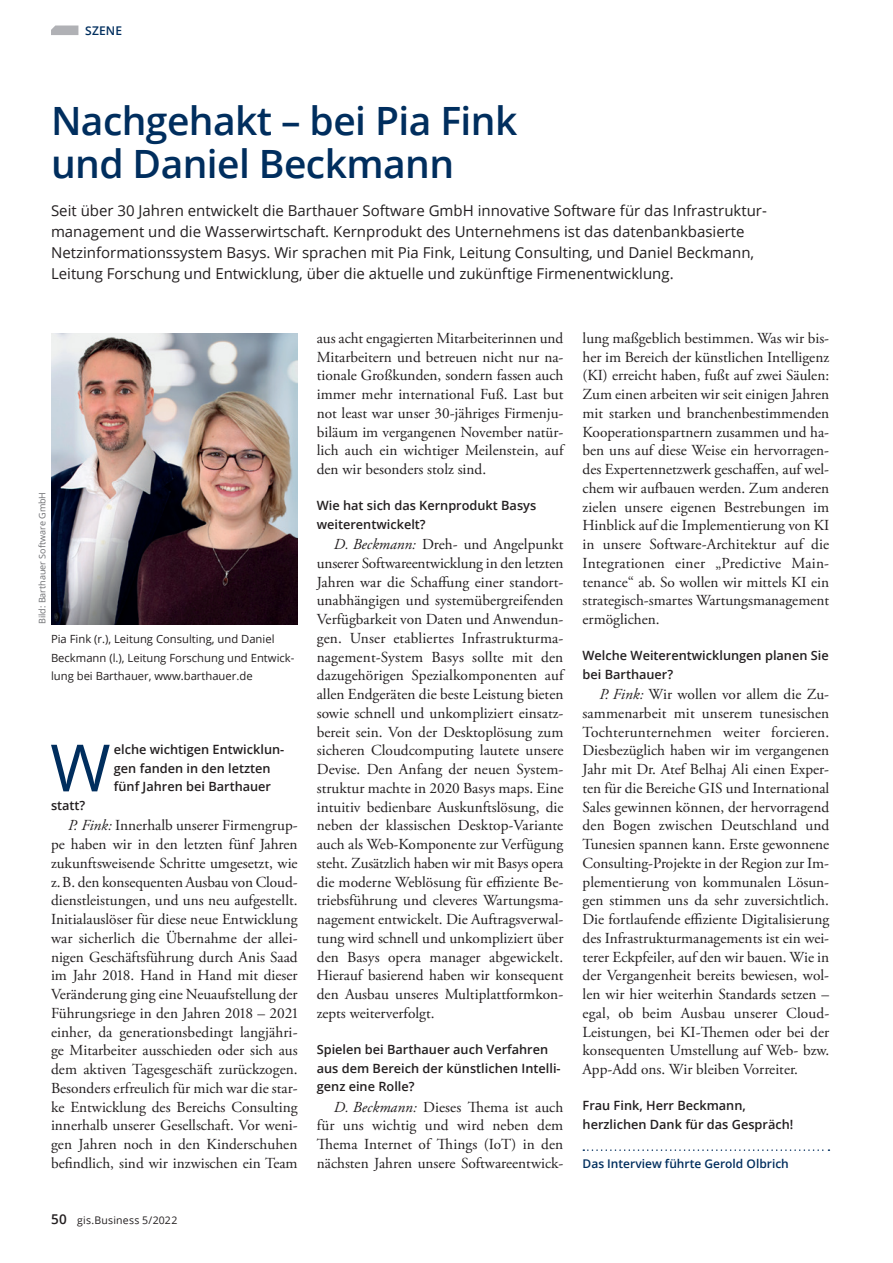
<style>
.page{position:relative;width:893px;height:1263px;background:#fff}
.page>*{position:absolute;margin:0;border:0;box-sizing:border-box;transform-origin:0 0}
.t1{font:65.25px "Open Sans";color:#002e5e}
.t2{font:600 39px/43.5px "Open Sans";letter-spacing:-.015em;color:#002e5e}
.t3{font:15.3px/18.8px "Adobe Garamond Pro";color:#231f20;text-align:justify}
.t4{font:15px/21px "Open Sans";color:#231f20}
.t5{font:600 12.75px/18.8px "Open Sans";color:#231f20}
.t6{font:600 12px "Open Sans";color:#002e5e}
.t7{font:11.25px/18.8px "Open Sans";color:#231f20}
.t8{font:10.5px "Open Sans";letter-spacing:.02em;color:#231f20}
.t9{font:9px "Open Sans";color:#6c6d70}
.s1{font-style:italic}
.s2{font-weight:600;font-size:13.5px}
</style>
<div class="page">
<svg style="left:51px;top:26px;width:27px;height:9px"></svg>
<svg style="left:583px;top:1149px;width:246px;height:2px"></svg>
<img style="left:51px;top:333px;width:247px;height:291px">
<p class="t6" style="left:85px;top:22px;width:39px">SZENE</p>
<h2 class="t2" style="left:51px;top:98px;width:468px">Nachgehakt – bei Pia Fink und Daniel Beckmann</h2>
<p class="t4" style="left:51px;top:200px;width:717px">Seit über 30 Jahren entwickelt die Barthauer Software GmbH innovative Software für das Infrastruktur&shy;management und die Wasserwirtschaft. Kernprodukt des Unternehmens ist das datenbankbasierte Netzinformationssystem Basys. Wir sprachen mit Pia Fink, Leitung Consulting, und Daniel Beckmann, Leitung Forschung und Entwicklung, über die aktuelle und zukünftige Firmenentwicklung.</p>
<p class="t9" style="left:36px;top:624px;width:134px;rotate:-90deg">Bild: Barthauer Software GmbH</p>
<p class="t7" style="left:51px;top:629px;width:245px">Pia Fink (r.), Leitung Consulting, und Daniel<br>Beckmann (l.), Leitung Forschung und Entwick&shy;lung bei Barthauer, www.barthauer.de</p>
<h1 class="t1" style="left:50px;top:723px;width:62px">W</h1>
<p class="t5" style="left:114px;top:740px;width:172px">elche wichtigen Entwicklun&shy;gen fanden in den letzten fünf Jahren bei Barthauer</p>
<p class="t5" style="left:51px;top:796px;width:36px">statt?</p>
<p class="t3" style="left:51px;top:817px;width:248px;text-indent:17px"><span class="s1">P. Fink:</span> Innerhalb unserer Firmengrup&shy;pe haben wir in den letzten fünf Jahren zukunftsweisende Schritte umgesetzt, wie z.B. den konsequenten Ausbau von Cloud&shy;dienstleistungen, und uns neu aufgestellt.<br>Initialauslöser für diese neue Entwicklung war sicherlich die Übernahme der allei&shy;nigen Geschäftsführung durch Anis Saad im Jahr 2018. Hand in Hand mit dieser Veränderung ging eine Neuaufstellung der Führungsriege in den Jahren 2018 – 2021 einher, da generationsbedingt langjähri&shy;ge Mitarbeiter ausschieden oder sich aus dem aktiven Tagesgeschäft zurückzogen.<br>Besonders erfreulich für mich war die star&shy;ke Entwicklung des Bereichs Consulting innerhalb unserer Gesellschaft. Vor weni&shy;gen Jahren noch in den Kinderschuhen befindlich, sind wir inzwischen ein Team</p>
<p class="t8" style="left:51px;top:1213px;width:128px"><span class="s2">50</span> gis.Business 5/2022</p>
<p class="t3" style="left:317px;top:329px;width:248px">aus acht engagierten Mitarbeiterinnen und Mitarbeitern und betreuen nicht nur na&shy;tionale Großkunden, sondern fassen auch immer mehr international Fuß. Last but not least war unser 30-jähriges Firmenju&shy;biläum im vergangenen November natür&shy;lich auch ein wichtiger Meilenstein, auf den wir besonders stolz sind.</p>
<p class="t5" style="left:317px;top:496px;width:221px">Wie hat sich das Kernprodukt Basys weiterentwickelt?</p>
<p class="t3" style="left:317px;top:535px;width:248px;text-indent:17px"><span class="s1">D. Beckmann:</span> Dreh- und Angelpunkt unserer Softwareentwicklung in den letzten Jahren war die Schaffung einer standort&shy;unabhängigen und systemübergreifenden Verfügbarkeit von Daten und Anwendun&shy;gen. Unser etabliertes Infrastrukturma&shy;nagement-System Basys sollte mit den dazugehörigen Spezialkomponenten auf allen Endgeräten die beste Leistung bieten sowie schnell und unkompliziert einsatz&shy;bereit sein. Von der Desktoplösung zum sicheren Cloudcomputing lautete unsere Devise. Den Anfang der neuen System&shy;struktur machte in 2020 Basys maps. Eine intuitiv bedienbare Auskunftslösung, die neben der klassischen Desktop-Variante auch als Web-Komponente zur Verfügung steht. Zusätzlich haben wir mit Basys opera die moderne Weblösung für effiziente Be&shy;triebsführung und cleveres Wartungsma&shy;nagement entwickelt. Die Auftragsverwal&shy;tung wird schnell und unkompliziert über den Basys opera manager abgewickelt.<br>Hierauf basierend haben wir konsequent den Ausbau unseres Multiplattformkon&shy;zepts weiterverfolgt.</p>
<p class="t5" style="left:317px;top:1040px;width:245px">Spielen bei Barthauer auch Verfahren aus dem Bereich der künstlichen Intelli&shy;genz eine Rolle?</p>
<p class="t3" style="left:317px;top:1098px;width:248px;text-indent:17px"><span class="s1">D. Beckmann:</span> Dieses Thema ist auch für uns wichtig und wird neben dem Thema Internet of Things (IoT) in den nächsten Jahren unsere Softwareentwick-</p>
<p class="t3" style="left:583px;top:329px;width:248px">lung maßgeblich bestimmen. Was wir bis&shy;her im Bereich der künstlichen Intelligenz (KI) erreicht haben, fußt auf zwei Säulen:<br>Zum einen arbeiten wir seit einigen Jahren mit starken und branchenbestimmenden Kooperationspartnern zusammen und ha&shy;ben uns auf diese Weise ein hervorragen&shy;des Expertennetzwerk geschaffen, auf wel&shy;chem wir aufbauen werden. Zum anderen zielen unsere eigenen Bestrebungen im Hinblick auf die Implementierung von KI in unsere Software-Architektur auf die Integrationen einer „Predictive Main&shy;tenance“ ab. So wollen wir mittels KI ein strategisch-smartes Wartungsmanagement ermöglichen.</p>
<p class="t5" style="left:583px;top:646px;width:248px">Welche Weiterentwicklungen planen Sie bei Barthauer?</p>
<p class="t3" style="left:583px;top:685px;width:248px;text-align:left;text-indent:17px"><span class="s1">P. Fink:</span> Wir wollen vor allem die Zu&shy;sammenarbeit mit unserem tunesischen Tochterunternehmen weiter forcieren.<br>Diesbezüglich haben wir im vergangenen Jahr mit Dr. Atef Belhaj Ali einen Exper&shy;ten für die Bereiche GIS und International Sales gewinnen können, der hervorragend den Bogen zwischen Deutschland und Tunesien spannen kann. Erste gewonnene Consulting-Projekte in der Region zur Im&shy;plementierung von kommunalen Lösun&shy;gen stimmen uns da sehr zuversichtlich.<br>Die fortlaufende effiziente Digitalisierung des Infrastrukturmanagements ist ein wei&shy;terer Eckpfeiler, auf den wir bauen. Wie in der Vergangenheit bereits bewiesen, wol&shy;len wir hier weiterhin Standards setzen – egal, ob beim Ausbau unserer Cloud-- Leistungen, bei KI-Themen oder bei der konsequenten Umstellung auf Web- bzw.<br>App-Add ons. Wir bleiben Vorreiter.</p>
<p class="t5" style="left:583px;top:1096px;width:212px">Frau Fink, Herr Beckmann, herzlichen Dank für das Gespräch!</p>
<p class="t6" style="left:583px;top:1155px;width:208px">Das Interview führte Gerold Olbrich</p>
</div>
